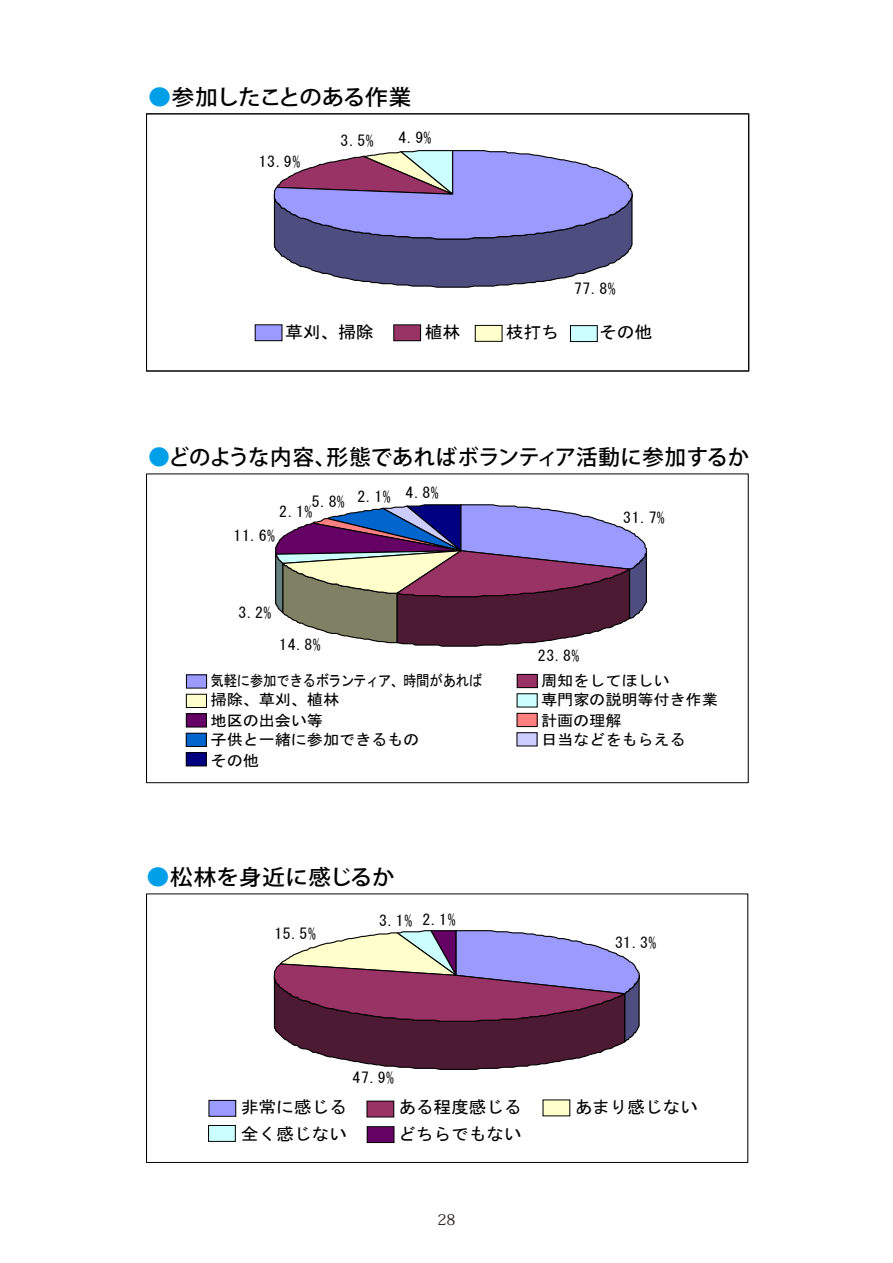
<style>
.page{position:relative;width:893px;height:1263px;background:#fff}
.page>*{position:absolute;margin:0;border:0;box-sizing:border-box;transform-origin:0 0}
.t1{font:500 21.45px "Koz Go Pro";letter-spacing:-.005em;color:#000}
.t2{font:500 21.45px "Koz Go Pro";letter-spacing:-.045em;color:#000;scale:1.05 1}
.t3{font:500 21.45px "Koz Go Pro";letter-spacing:-.005em;color:#000;scale:1.05 1}
.t4{font:16.8px "MS Gothic";letter-spacing:-.015em;color:#000;scale:1.06 1}
.t5{font:15.3px "MS Gothic";letter-spacing:-.015em;color:#000;scale:1.06 1}
.t6{font:15.3px "MS Gothic";letter-spacing:-.015em;color:#000;scale:.88 1}
.t7{font:14.85px "MS Gothic";letter-spacing:.035em;color:#000;scale:1.06 1}
.t8{font:14.85px "Koz Min Pro";color:#231815}
.s1{color:#00a0e9}
</style>
<div class="page">
<div style="left:209px;top:1125px;width:26px;height:16px;background:#cff"></div>
<div style="left:208px;top:1125px;width:28px;height:17px;border:1px solid #000"></div>
<div style="left:209px;top:1100px;width:27px;height:16px;background:#9a9aff"></div>
<div style="left:209px;top:1100px;width:27px;height:17px;border:1px solid #000"></div>
<div style="left:367px;top:1126px;width:27px;height:16px;background:#650065"></div>
<div style="left:367px;top:1126px;width:27px;height:17px;border:1px solid #000"></div>
<svg style="left:273px;top:150px;width:360px;height:138px;background:#8c87c0"></svg>
<div style="left:146px;top:114px;width:603px;height:257px;border:1px solid #000"></div>
<svg style="left:275px;top:504px;width:372px;height:143px;background:#897090"></svg>
<svg style="left:273px;top:930px;width:367px;height:140px;background:#8f6788"></svg>
<div style="left:146px;top:894px;width:602px;height:269px;border:1px solid #000"></div>
<div style="left:367px;top:1101px;width:27px;height:16px;background:#9a3365"></div>
<div style="left:543px;top:1100px;width:27px;height:16px;background:#ffc"></div>
<div style="left:517px;top:674px;width:20px;height:14px;background:#9a3365"></div>
<div style="left:517px;top:674px;width:21px;height:14px;border:1px solid #000"></div>
<div style="left:517px;top:694px;width:20px;height:13px;background:#cff"></div>
<div style="left:517px;top:713px;width:20px;height:13px;background:#ff8080"></div>
<div style="left:517px;top:713px;width:21px;height:14px;border:1px solid #000"></div>
<div style="left:517px;top:733px;width:20px;height:13px;background:#ccf"></div>
<div style="left:186px;top:675px;width:21px;height:13px;background:#9a9aff"></div>
<div style="left:186px;top:675px;width:21px;height:13px;border:1px solid #000"></div>
<div style="left:186px;top:694px;width:20px;height:13px;background:#ffc"></div>
<div style="left:186px;top:694px;width:21px;height:14px;border:1px solid #000"></div>
<div style="left:186px;top:714px;width:20px;height:13px;background:#650065"></div>
<div style="left:186px;top:714px;width:21px;height:13px;border:1px solid #000"></div>
<div style="left:186px;top:733px;width:20px;height:13px;background:#0065cc"></div>
<div style="left:186px;top:733px;width:21px;height:14px;border:1px solid #000"></div>
<div style="left:186px;top:753px;width:20px;height:13px;background:#000080"></div>
<div style="left:186px;top:752px;width:21px;height:14px;border:1px solid #000"></div>
<div style="left:394px;top:325px;width:27px;height:16px;background:#9a3365"></div>
<div style="left:393px;top:324px;width:28px;height:17px;border:1px solid #000"></div>
<div style="left:570px;top:326px;width:27px;height:16px;background:#cff"></div>
<div style="left:570px;top:325px;width:28px;height:17px;border:1px solid #000"></div>
<div style="left:255px;top:325px;width:27px;height:16px;background:#9a9aff"></div>
<div style="left:255px;top:324px;width:27px;height:17px;border:1px solid #000"></div>
<div style="left:475px;top:325px;width:27px;height:16px;background:#ffc"></div>
<div style="left:475px;top:325px;width:27px;height:17px;border:1px solid #000"></div>
<h1 class="t2" style="left:148px;top:84px;width:252px"><span class="s1">●</span>参加したことのある作業</h1>
<p class="t7" style="left:259px;top:154px;width:41px">13.9%</p>
<p class="t7" style="left:341px;top:133px;width:33px">3.5%</p>
<p class="t7" style="left:398px;top:130px;width:33px">4.9%</p>
<p class="t7" style="left:574px;top:281px;width:41px">77.8%</p>
<p class="t4" style="left:285px;top:324px;width:85px">草刈、掃除</p>
<p class="t4" style="left:425px;top:324px;width:35px">植林</p>
<p class="t4" style="left:506px;top:324px;width:52px">枝打ち</p>
<p class="t4" style="left:599px;top:324px;width:52px">その他</p>
<h1 class="t1" style="left:148px;top:443px;width:602px"><span class="s1">●</span>どのような内容、形態であればボランティア活動に参加するか</h1>
<p class="t7" style="left:312px;top:489px;width:121px">5.8% 2.1% 4.8%</p>
<p class="t7" style="left:279px;top:504px;width:33px">2.1%</p>
<p class="t7" style="left:234px;top:528px;width:41px">11.6%</p>
<p class="t7" style="left:238px;top:605px;width:33px">3.2%</p>
<p class="t7" style="left:279px;top:637px;width:41px">14.8%</p>
<p class="t7" style="left:623px;top:511px;width:41px">31.7%</p>
<p class="t7" style="left:538px;top:648px;width:41px">23.8%</p>
<p class="t6" style="left:211px;top:673px;width:310px">気軽に参加できるボランティア、時間があれば</p>
<p class="t5" style="left:541px;top:673px;width:123px">周知をしてほしい</p>
<p class="t5" style="left:211px;top:692px;width:123px">掃除、草刈、植林</p>
<p class="t5" style="left:541px;top:692px;width:168px">専門家の説明等付き作業</p>
<p class="t5" style="left:211px;top:713px;width:108px">地区の出会い等</p>
<p class="t5" style="left:541px;top:713px;width:77px">計画の理解</p>
<p class="t5" style="left:211px;top:732px;width:199px">子供と一緒に参加できるもの</p>
<p class="t5" style="left:541px;top:732px;width:138px">日当などをもらえる</p>
<p class="t5" style="left:211px;top:753px;width:47px">その他</p>
<h1 class="t3" style="left:147px;top:863px;width:238px"><span class="s1">●</span>松林を身近に感じるか</h1>
<p class="t7" style="left:274px;top:926px;width:41px">15.5%</p>
<p class="t7" style="left:379px;top:913px;width:74px">3.1% 2.1%</p>
<p class="t7" style="left:353px;top:1071px;width:41px">47.9%</p>
<p class="t7" style="left:615px;top:935px;width:41px">31.3%</p>
<p class="t4" style="left:241px;top:1099px;width:102px">非常に感じる</p>
<p class="t4" style="left:398px;top:1099px;width:118px">ある程度感じる</p>
<p class="t4" style="left:574px;top:1099px;width:118px">あまり感じない</p>
<p class="t4" style="left:241px;top:1125px;width:102px">全く感じない</p>
<p class="t4" style="left:398px;top:1125px;width:118px">どちらでもない</p>
<p class="t8" style="left:437px;top:1209px;width:20px">28</p>
</div>
